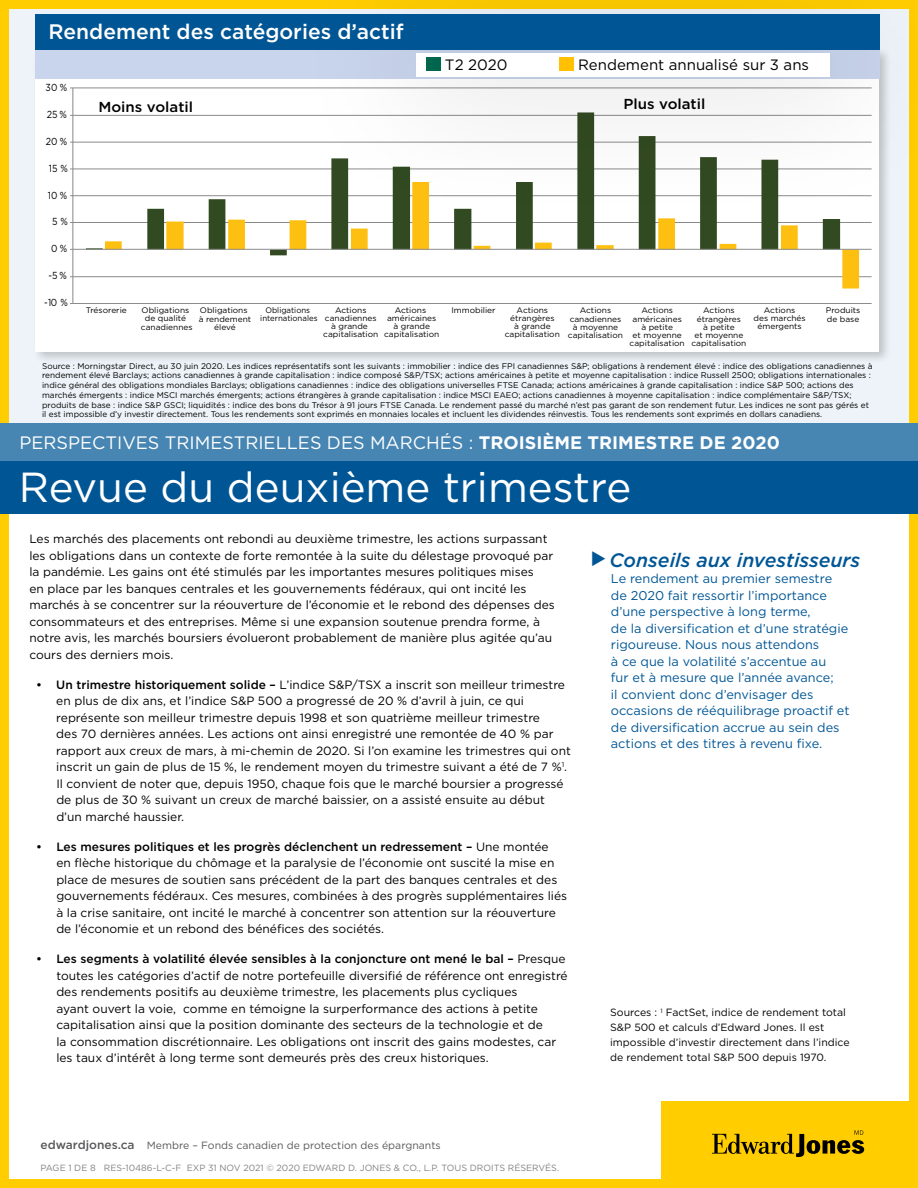
<style>
.page{position:relative;width:918px;height:1188px;background:#fff}
.page>*{position:absolute;margin:0;border:0;box-sizing:border-box;transform-origin:0 0}
.t1{font:42px "Gotham";color:#fff}
.t2{font:500 21px "Gotham";color:#fff}
.t3{font:italic 500 19.5px "Gotham";color:#005695}
.t4{font:18px "Gotham";color:#fff}
.t5{font:15px "Gotham";color:#000}
.t6{font:500 14.4px "Gotham";color:#000;scale:1.04 1}
.t7{font:12.75px/16.5px "Gotham";color:#005695}
.t8{font:12px/16.5px "Gotham";color:#000}
.t9{font:10.5px/15px "Gotham";color:#000}
.t10{font:10.5px "Gotham";color:#58595b}
.t11{font:10.2px "Gotham";letter-spacing:.015em;color:#000;scale:.87 1}
.t12{font:9px "Gotham";color:#808285}
.t13{font:8.25px/9.8px "Gotham";color:#000}
.t14{font:8.1px/8.1px "Gotham";color:#000;text-align:center;scale:1.04 1}
.t15{font:8.1px/8.1px "Gotham";color:#000;text-align:center}
.s1{font-weight:700}
.s2{font-weight:500}
.s3{font-weight:500;font-size:12px}
</style>
<div class="page">
<div style="left:1px;top:0;width:917px;height:466px;background:#edf3f8"></div>
<div style="left:0;top:0;width:918px;height:1188px;border:9px solid #ffcd00"></div>
<div style="left:662px;top:1102px;width:256px;height:86px;background:#ffcd00"></div>
<div style="left:0;top:423px;width:918px;height:91px;background:#005695"></div>
<div style="left:0;top:423px;width:918px;height:38px;background:#4785b3"></div>
<svg style="left:712px;top:1130px;width:152px;height:27px"></svg>
<div style="left:32px;top:46px;width:860px;height:318px;background:#000;opacity:.2"></div>
<div style="left:36px;top:50px;width:843px;height:301px;background:#fff"></div>
<hr style="left:73px;top:303px;width:799px;height:1px;background:#898989">
<hr style="left:73px;top:276px;width:799px;height:1px;background:#898989">
<hr style="left:73px;top:222px;width:799px;height:1px;background:#898989">
<hr style="left:73px;top:195px;width:799px;height:1px;background:#898989">
<hr style="left:73px;top:169px;width:799px;height:1px;background:#898989">
<hr style="left:73px;top:142px;width:799px;height:1px;background:#898989">
<hr style="left:73px;top:115px;width:799px;height:1px;background:#898989">
<hr style="left:73px;top:88px;width:799px;height:1px;background:#898989">
<svg style="left:86px;top:114px;width:194px;height:135px"></svg>
<svg style="left:105px;top:182px;width:754px;height:107px"></svg>
<hr style="left:72px;top:88px;width:1px;height:216px;background:#898989">
<hr style="left:73px;top:249px;width:799px;height:1px;background:#898989">
<div style="left:36px;top:45px;width:844px;height:34px;background:#c9d5ed"></div>
<div style="left:280px;top:0;width:638px;height:226px;background:#000;opacity:.12"></div>
<div style="left:416px;top:53px;width:413px;height:24px;background:#fff"></div>
<div style="left:426px;top:57px;width:14px;height:13px;background:#00674e"></div>
<div style="left:560px;top:58px;width:14px;height:13px;background:#ffc000"></div>
<div style="left:36px;top:14px;width:844px;height:36px;background:#005694"></div>
<h2 class="t2" style="left:49px;top:18px;width:357px">Rendement des catégories d’actif</h2>
<p class="t11" style="left:46px;top:81px;width:26px">30 %</p>
<p class="t5" style="left:445px;top:55px;width:64px">T2 2020</p>
<p class="t5" style="left:578px;top:55px;width:232px">Rendement annualisé sur 3 ans</p>
<p class="t11" style="left:47px;top:107px;width:25px">25 %</p>
<p class="t11" style="left:46px;top:135px;width:26px">20 %</p>
<p class="t11" style="left:49px;top:162px;width:24px">15 %</p>
<p class="t11" style="left:48px;top:188px;width:24px">10 %</p>
<p class="t11" style="left:52px;top:215px;width:20px">5 %</p>
<p class="t11" style="left:51px;top:242px;width:20px">0 %</p>
<p class="t11" style="left:48px;top:269px;width:23px">-5 %</p>
<p class="t11" style="left:44px;top:296px;width:29px">-10 %</p>
<p class="t6" style="left:98px;top:97px;width:93px">Moins volatil</p>
<p class="t6" style="left:624px;top:95px;width:80px">Plus volatil</p>
<p class="t15" style="left:260px;top:306px;width:59px">Obligations internationales</p>
<p class="t14" style="left:86px;top:306px;width:41px">Trésorerie</p>
<p class="t14" style="left:141px;top:306px;width:51px">Obligations de qualité canadiennes</p>
<p class="t14" style="left:323px;top:306px;width:54px">Actions canadiennes à grande capitalisation</p>
<p class="t14" style="left:384px;top:306px;width:54px">Actions américaines à grande capitalisation</p>
<p class="t14" style="left:505px;top:306px;width:54px">Actions étrangères<br>à grande capitalisation</p>
<p class="t14" style="left:568px;top:306px;width:54px">Actions canadiennes à moyenne capitalisation</p>
<p class="t14" style="left:630px;top:306px;width:54px">Actions américaines à petite<br>et moyenne capitalisation</p>
<p class="t14" style="left:691px;top:306px;width:54px">Actions étrangères<br>à petite<br>et moyenne capitalisation</p>
<p class="t14" style="left:754px;top:306px;width:52px">Actions<br>des marchés émergents</p>
<p class="t14" style="left:826px;top:306px;width:35px;text-align:left">Produits de base</p>
<p class="t14" style="left:200px;top:306px;width:47px">Obligations</p>
<p class="t14" style="left:451px;top:306px;width:44px">Immobilier</p>
<p class="t14" style="left:199px;top:314px;width:52px">à rendement élevé</p>
<p class="t13" style="left:42px;top:361px;width:832px">Source : Morningstar Direct, au 30 juin 2020. Les indices représentatifs sont les suivants : immobilier : indice des FPI canadiennes S&amp;P; obligations à rendement élevé : indice des obligations canadiennes à rendement élevé Barclays; actions canadiennes à grande capitalisation : indice composé S&amp;P/TSX; actions américaines à petite et moyenne capitalisation : indice Russell 2500; obligations internationales : indice général des obligations mondiales Barclays; obligations canadiennes : indice des obligations universelles FTSE Canada; actions américaines à grande capitalisation : indice S&amp;P 500; actions des marchés émergents : indice MSCI marchés émergents; actions étrangères à grande capitalisation : indice MSCI EAEO; actions canadiennes à moyenne capitalisation : indice complémentaire S&amp;P/TSX; produits de base : indice S&amp;P GSCI; liquidités : indice des bons du Trésor à 91 jours FTSE Canada. Le rendement passé du marché n’est pas garant de son rendement futur. Les indices ne sont pas gérés et il est impossible d’y investir directement. Tous les rendements sont exprimés en monnaies locales et incluent les dividendes réinvestis. Tous les rendements sont exprimés en dollars canadiens.</p>
<h3 class="t4" style="left:20px;top:431px;width:762px">PERSPECTIVES TRIMESTRIELLES DES MARCHÉS : <span class="s1">TROISIÈME TRIMESTRE DE 2020</span></h3>
<h1 class="t1" style="left:19px;top:461px;width:614px">Revue du deuxième trimestre</h1>
<p class="t8" style="left:29px;top:531px;width:527px">Les marchés des placements ont rebondi au deuxième trimestre, les actions surpassant les obligations dans un contexte de forte remontée à la suite du délestage provoqué par la pandémie. Les gains ont été stimulés par les importantes mesures politiques mises<br>en place par les banques centrales et les gouvernements fédéraux, qui ont incité les marchés à se concentrer sur la réouverture de l’économie et le rebond des dépenses des consommateurs et des entreprises. Même si une expansion soutenue prendra forme, à notre avis, les marchés boursiers évolueront probablement de manière plus agitée qu’au cours des derniers mois.</p>
<p class="t8" style="left:56px;top:676px;width:516px;text-indent:-20px"><span class="s2">• Un trimestre historiquement solide –</span> L’indice S&amp;P/TSX a inscrit son meilleur trimestre en plus de dix ans, et l’indice S&amp;P 500 a progressé de 20 % d’avril à juin, ce qui représente son meilleur trimestre depuis 1998 et son quatrième meilleur trimestre<br>des 70 dernières années. Les actions ont ainsi enregistré une remontée de 40 % par rapport aux creux de mars, à mi-chemin de 2020. Si l’on examine les trimestres qui ont inscrit un gain de plus de 15 %, le rendement moyen du trimestre suivant a été de 7 %<sup>1</sup>.<br>Il convient de noter que, depuis 1950, chaque fois que le marché boursier a progressé de plus de 30 % suivant un creux de marché baissier, on a assisté ensuite au début d’un marché haussier.</p>
<p class="t8" style="left:56px;top:838px;width:512px;text-indent:-20px"><span class="s2">• Les mesures politiques et les progrès déclenchent un redressement –</span> Une montée<br>en flèche historique du chômage et la paralysie de l’économie ont suscité la mise en place de mesures de soutien sans précédent de la part des banques centrales et des gouvernements fédéraux. Ces mesures, combinées à des progrès supplémentaires liés à la crise sanitaire, ont incité le marché à concentrer son attention sur la réouverture de l’économie et un rebond des bénéfices des sociétés.</p>
<p class="t8" style="left:56px;top:951px;width:513px;text-indent:-20px"><span class="s2">• Les segments à volatilité élevée sensibles à la conjoncture ont mené le bal –</span> Presque toutes les catégories d’actif de notre portefeuille diversifié de référence ont enregistré des rendements positifs au deuxième trimestre, les placements plus cycliques<br>ayant ouvert la voie, comme en témoigne la surperformance des actions à petite capitalisation ainsi que la position dominante des secteurs de la technologie et de<br>la consommation discrétionnaire. Les obligations ont inscrit des gains modestes, car les taux d’intérêt à long terme sont demeurés près des creux historiques.</p>
<h3 class="t3" style="left:591px;top:547px;width:271px">◆ Conseils aux investisseurs</h3>
<p class="t7" style="left:611px;top:570px;width:240px">Le rendement au premier semestre de 2020 fait ressortir l’importance d’une perspective à long terme,<br>de la diversification et d’une stratégie rigoureuse. Nous nous attendons<br>à ce que la volatilité s’accentue au<br>fur et à mesure que l’année avance;<br>il convient donc d’envisager des occasions de rééquilibrage proactif et de diversification accrue au sein des actions et des titres à revenu fixe.</p>
<p class="t9" style="left:610px;top:1005px;width:241px">Sources : <sup>1</sup> FactSet, indice de rendement total S&amp;P 500 et calculs d’Edward Jones. Il est impossible d’investir directement dans l’indice de rendement total S&amp;P 500 depuis 1970.</p>
<p class="t10" style="left:40px;top:1138px;width:402px"><span class="s3">edwardjones.ca</span> Membre – Fonds canadien de protection des épargnants</p>
<p class="t12" style="left:40px;top:1162px;width:520px">PAGE 1 DE 8 RES-10486-L-C-F EXP 31 NOV 2021 © 2020 EDWARD D. JONES &amp; CO., L.P. TOUS DROITS RÉSERVÉS.</p>
</div>
